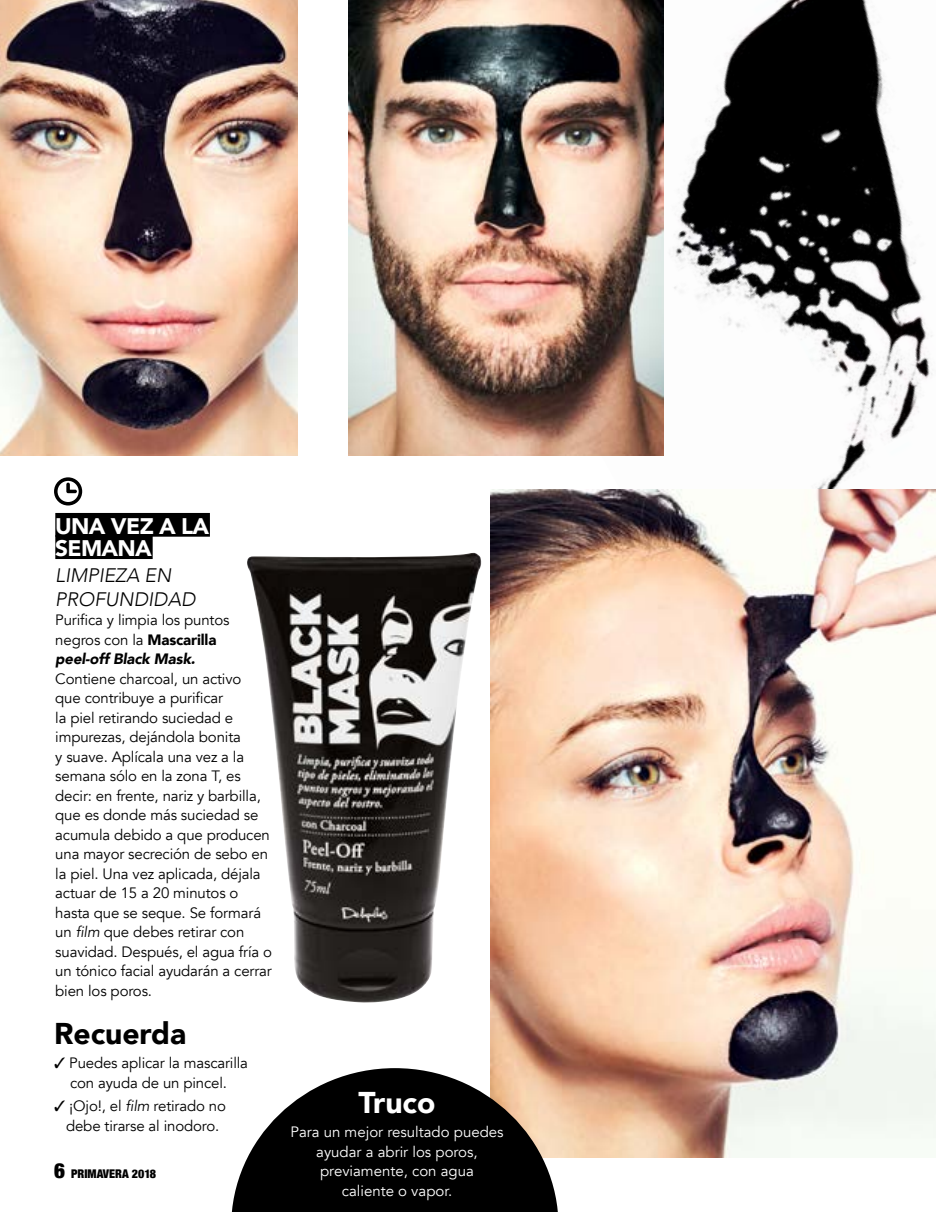
<style>
.page{position:relative;width:936px;height:1212px;background:#fff}
.page>*{position:absolute;margin:0;border:0;box-sizing:border-box;transform-origin:0 0}
.t1{font:900 30px "Avenir";color:#000}
.t2{font:900 30px "Avenir";color:#fff}
.t3{font:900 22.5px/22.4px "Avenir";letter-spacing:-.03em;color:#fff}
.t4{font:italic 300 19.5px "Avenir";color:#000}
.t5{font:15px/19.5px "Avenir";letter-spacing:-.01em;color:#000}
.t6{font:15px/19.5px "Avenir";color:#fff;text-align:center}
.t7{font:900 condensed 12px "Helvetica Neue";color:#000}
.s1{font-weight:900}
.s2{font-weight:900;font-style:italic}
.s3{font-style:italic}
.s4{font-size:21px}
</style>
<div class="page">
<img style="left:390px;top:0;width:545px;height:564px">
<img style="left:0;top:0;width:298px;height:455px">
<img style="left:490px;top:490px;width:445px;height:668px">
<img style="left:349px;top:0;width:314px;height:455px">
<div style="left:55px;top:513px;width:155px;height:24px;background:#000"></div>
<div style="left:55px;top:535px;width:98px;height:24px;background:#000"></div>
<svg style="left:54px;top:477px;width:28px;height:28px"></svg>
<svg style="left:231px;top:1068px;width:327px;height:144px;background:#3b3734"></svg>
<img style="left:247px;top:553px;width:234px;height:450px">
<h2 class="t3" style="left:55px;top:514px;width:155px">Una vez a la semana</h2>
<h3 class="t4" style="left:55px;top:563px;width:11px">LIMPIE</h3>
<h3 class="t4" style="left:115px;top:563px;width:43px">ZA EN</h3>
<h3 class="t4" style="left:55px;top:587px;width:14px">PRO</h3>
<h3 class="t4" style="left:94px;top:587px;width:25px">FUNDIDAD</h3>
<p class="t5" style="left:55px;top:611px;width:176px">Purifica y limpia los puntos negros con la <span class="s1">Mascarilla </span><span class="s2">peel-off Black Mask.</span></p>
<p class="t5" style="left:55px;top:669px;width:218px">Contiene charcoal, un activo<br>que contribuye a purificar<br>la piel retirando suciedad e impurezas, dejándola bonita<br>y suave. Aplícala una vez a la semana sólo en la zona T, es decir: en frente, nariz y barbilla, que es donde más suciedad se acumula debido a que producen una mayor secreción de sebo en la piel. Una vez aplicada, déjala actuar de 15 a 20 minutos o hasta que se seque. Se formará un <span class="s3">film</span> que debes retirar con suavidad. Después, el agua fría o un tónico facial ayudarán a cerrar bien los poros.</p>
<h1 class="t1" style="left:54px;top:1008px;width:134px">Recuerda</h1>
<p class="t5" style="left:54px;top:1053px;width:195px;text-align:center">✓ Puedes aplicar la mascarilla con ayuda de un pincel.</p>
<p class="t5" style="left:54px;top:1096px;width:173px;text-align:center">✓ ¡Ojo!, el <span class="s3">film</span> retirado no debe tirarse al inodoro.</p>
<p class="t7" style="left:54px;top:1164px;width:103px"><span class="s4">6</span> PRIMAVERA 2018</p>
<h1 class="t2" style="left:358px;top:1077px;width:78px">Truco</h1>
<p class="t6" style="left:290px;top:1123px;width:215px">Para un mejor resultado puedes ayudar a abrir los poros, previamente, con agua<br>caliente o vapor.</p>
</div>
